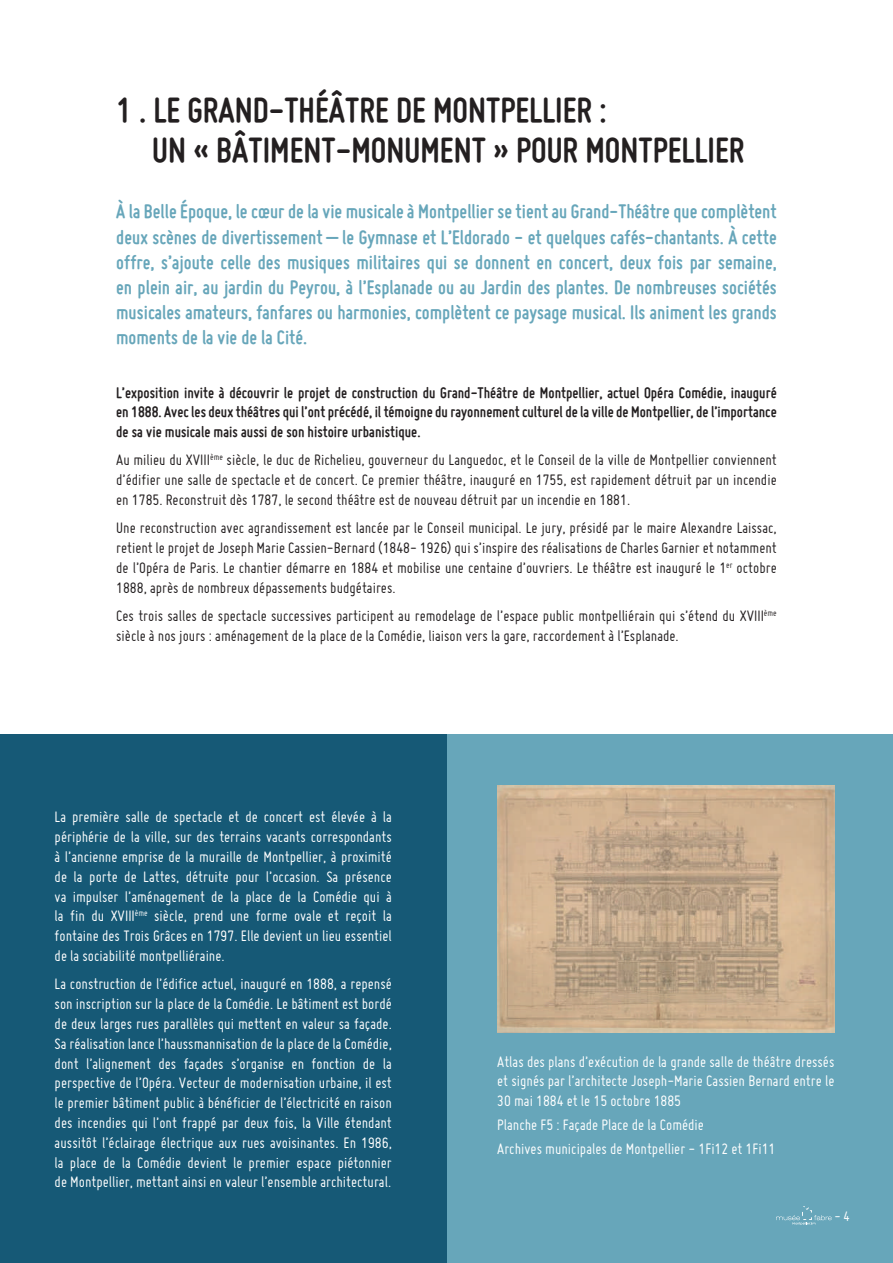
<style>
.page{position:relative;width:893px;height:1263px;background:#fff}
.page>*{position:absolute;margin:0;border:0;box-sizing:border-box;transform-origin:0 0}
.t1{font:700 37.5px/40.5px "Miso";color:#231f20}
.t2{font:700 21px/25.2px "Miso";color:#67a6ba;text-align:justify}
.t3{font:16.5px/19.8px "Miso";color:#fff;text-align:justify}
.t4{font:16.5px/19.8px "Miso";color:#231f20;text-align:justify}
.t5{font:700 16.5px/19.8px "Miso";color:#231f20;text-align:justify}
.t6{font:15px "Miso";color:#fff}
</style>
<div class="page">
<div style="left:446px;top:734px;width:447px;height:529px;background:#67a6ba"></div>
<div style="left:0;top:734px;width:446px;height:529px;background:#165976"></div>
<img style="left:497px;top:786px;width:337px;height:246px">
<svg style="left:776px;top:1206px;width:56px;height:19px"></svg>
<h1 class="t1" style="left:152px;top:89px;width:594px;text-indent:-36px">1 . LE GRAND-THÉÂTRE DE MONTPELLIER :<br>UN « BÂTIMENT-MONUMENT » POUR MONTPELLIER</h1>
<p class="t2" style="left:116px;top:199px;width:662px">À la Belle Époque, le cœur de la vie musicale à Montpellier se tient au Grand-Théâtre que complètent deux scènes de divertissement – le Gymnase et L’Eldorado - et quelques cafés-chantants. À cette offre, s’ajoute celle des musiques militaires qui se donnent en concert, deux fois par semaine, en plein air, au jardin du Peyrou, à l’Esplanade ou au Jardin des plantes. De nombreuses sociétés musicales amateurs, fanfares ou harmonies, complètent ce paysage musical. Ils animent les grands moments de la vie de la Cité.</p>
<p class="t5" style="left:116px;top:382px;width:662px">L’exposition invite à découvrir le projet de construction du Grand-Théâtre de Montpellier, actuel Opéra Comédie, inauguré en 1888. Avec les deux théâtres qui l’ont précédé, il témoigne du rayonnement culturel de la ville de Montpellier, de l’importance de sa vie musicale mais aussi de son histoire urbanistique.</p>
<p class="t4" style="left:116px;top:450px;width:662px">Au milieu du XVIII<sup>ème</sup> siècle, le duc de Richelieu, gouverneur du Languedoc, et le Conseil de la ville de Montpellier conviennent d’édifier une salle de spectacle et de concert. Ce premier théâtre, inauguré en 1755, est rapidement détruit par un incendie en 1785. Reconstruit dès 1787, le second théâtre est de nouveau détruit par un incendie en 1881.</p>
<p class="t4" style="left:116px;top:518px;width:662px">Une reconstruction avec agrandissement est lancée par le Conseil municipal. Le jury, présidé par le maire Alexandre Laissac, retient le projet de Joseph Marie Cassien-Bernard (1848- 1926) qui s’inspire des réalisations de Charles Garnier et notamment de l’Opéra de Paris. Le chantier démarre en 1884 et mobilise une centaine d’ouvriers. Le théâtre est inauguré le 1<sup>er</sup> octobre 1888, après de nombreux dépassements budgétaires.</p>
<p class="t4" style="left:116px;top:606px;width:662px">Ces trois salles de spectacle successives participent au remodelage de l’espace public montpelliérain qui s’étend du XVIII<sup>ème </sup>siècle à nos jours : aménagement de la place de la Comédie, liaison vers la gare, raccordement à l’Esplanade.</p>
<p class="t3" style="left:55px;top:807px;width:339px">La première salle de spectacle et de concert est élevée à la périphérie de la ville, sur des terrains vacants correspondants à l’ancienne emprise de la muraille de Montpellier, à proximité de la porte de Lattes, détruite pour l’occasion. Sa présence va impulser l’aménagement de la place de la Comédie qui à la fin du XVIII<sup>ème</sup> siècle, prend une forme ovale et reçoit la fontaine des Trois Grâces en 1797. Elle devient un lieu essentiel de la sociabilité montpelliéraine.</p>
<p class="t3" style="left:55px;top:974px;width:339px">La construction de l’édifice actuel, inauguré en 1888, a repensé son inscription sur la place de la Comédie. Le bâtiment est bordé de deux larges rues parallèles qui mettent en valeur sa façade.<br>Sa réalisation lance l’haussmannisation de la place de la Comédie, dont l’alignement des façades s’organise en fonction de la perspective de l’Opéra. Vecteur de modernisation urbaine, il est le premier bâtiment public à bénéficier de l’électricité en raison des incendies qui l’ont frappé par deux fois, la Ville étendant aussitôt l’éclairage électrique aux rues avoisinantes. En 1986, la place de la Comédie devient le premier espace piétonnier de Montpellier, mettant ainsi en valeur l’ensemble architectural.</p>
<p class="t3" style="left:497px;top:1051px;width:339px">Atlas des plans d’exécution de la grande salle de théâtre dressés et signés par l’architecte Joseph-Marie Cassien Bernard entre le 30 mai 1884 et le 15 octobre 1885</p>
<p class="t3" style="left:497px;top:1113px;width:280px;line-height:24px">Planche F5 : Façade Place de la Comédie<br>Archives municipales de Montpellier - 1Fi12 et 1Fi11</p>
<p class="t6" style="left:834px;top:1208px;width:17px">- 4</p>
</div>
